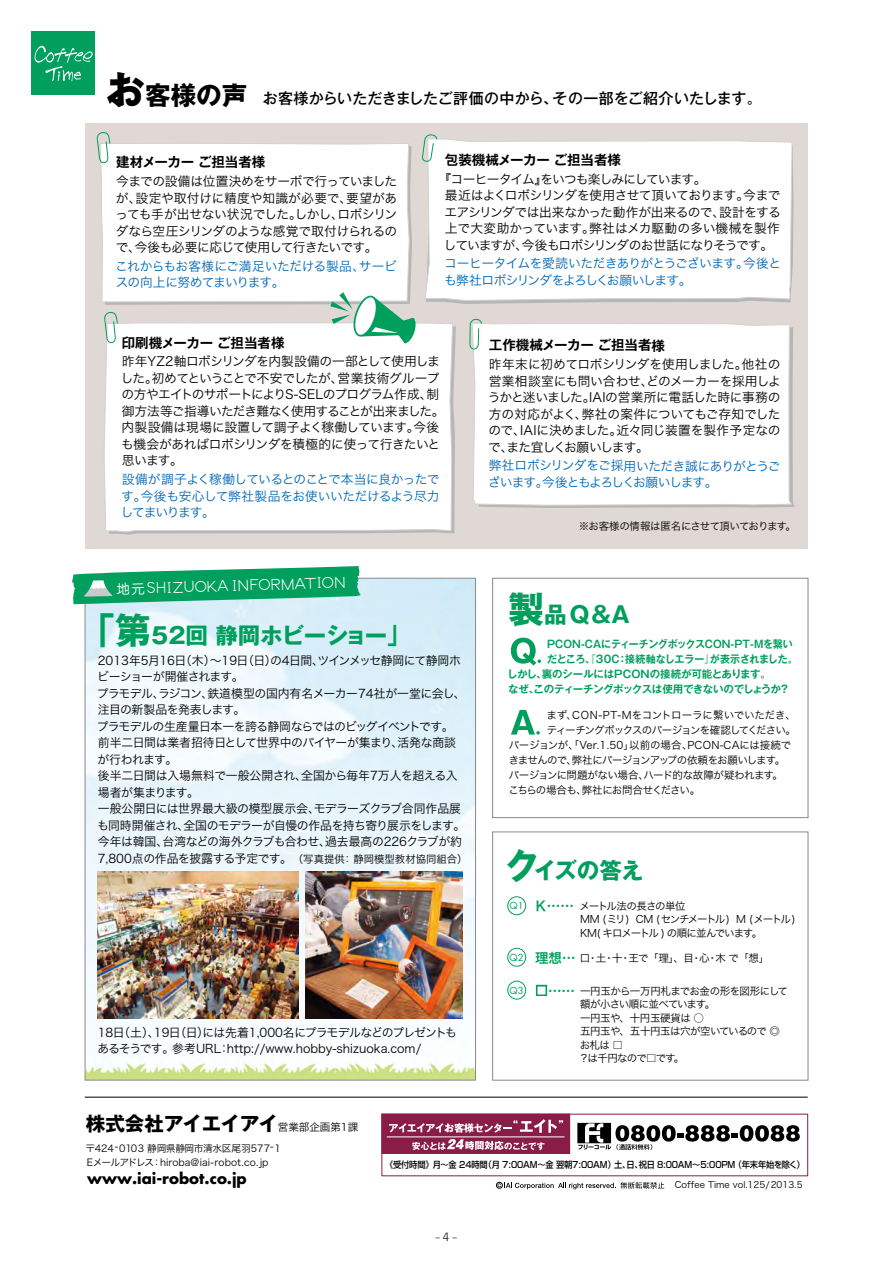
<style>
.page{position:relative;width:893px;height:1263px;background:#fff}
.page>*{position:absolute;margin:0;border:0;box-sizing:border-box;transform-origin:0 0}
.t1{font:700 22.5px "Gothic MB101 Pr 5";letter-spacing:-.005em;color:#009f5d}
.t2{font:700 19.5px "Gothic MB101 Pr 5";letter-spacing:-.03em;color:#000}
.t3{font:500 15px "Gothic MB101 Pr 5";letter-spacing:.015em;color:#000}
.t4{font:700 15px "Futura";color:#000}
.t5{font:700 13.5px "Gothic MB101 Pr 5 De";color:#000}
.t6{font:13.5px "MOG Block";color:#fff}
.t7{font:12.75px/16.5px "Hira Kaku Pro W3";letter-spacing:-.045em;color:#000}
.t8{font:12.75px/16.5px "Hira Kaku Pro W3";letter-spacing:-.05em;color:#0068b7}
.t9{font:12.75px/16.5px "Hira Kaku Pro W3";letter-spacing:-.07em;color:#0068b7}
.t10{font:12px/16.5px "Hira Kaku Pro W3";letter-spacing:-.035em;color:#000}
.t11{font:12px/16.5px "Hira Kaku Pro W3";color:#000}
.t12{font:10.5px/13.5px "Hira Kaku Pro W3";letter-spacing:-.055em;color:#000}
.t13{font:10.5px "Hira Kaku Pro W3";letter-spacing:-.01em;color:#000}
.t14{font:10.5px/13.5px "Hira Kaku Pro W3";letter-spacing:-.11em;color:#000}
.t15{font:700 10.5px "Gothic MB101 Pr 5 De";letter-spacing:-.015em;color:#009f5d;scale:.95 1}
.t16{font:700 10.5px "Gothic MB101 Pr 5 De";letter-spacing:-.045em;color:#009f5d}
.t17{font:10.5px "Hira Kaku Pro W3";letter-spacing:-.075em;color:#000}
.t18{font:700 10.5px "Gothic MB101 Pr 5 De";letter-spacing:-.015em;color:#009f5d}
.t19{font:10.5px "Hira Kaku Pro W3";letter-spacing:-.09em;color:#000}
.t20{font:300 10.5px "Shin M Go Pro";color:#000}
.t21{font:9.75px/14.1px "Hira Kaku Pro W3";color:#000}
.t22{font:9px "Hira Kaku Pro W3";color:#000}
.t23{font:500 8.85px "Shin Go Pro";letter-spacing:-.02em;color:#000;scale:.93 1}
.s1{font-weight:700;font-size:39px}
.s2{font-weight:700;font-size:25.5px}
.s3{font-family:"Jun 201 Pro"}
.s4{font-size:36px}
.s5{font-size:10.5px}
.s6{font-family:"Hira Kaku Pro W3";font-weight:400;font-size:10.5px}
.s7{font-family:"Futura";font-size:9.45px;color:#009f5d}
.s8{font-family:"Hira Kaku Pro W6";font-size:13.5px;color:#009f5d}
</style>
<div class="page">
<div style="left:85px;top:123px;width:723px;height:425px;background:#dfd8d4"></div>
<div style="left:32px;top:32px;width:63px;height:63px;background:#009f5d"></div>
<svg style="left:34px;top:45px;width:59px;height:36px"></svg>
<img style="left:87px;top:580px;width:387px;height:498px">
<hr style="left:85px;top:1097px;width:723px;height:1px;background:#000">
<svg style="left:498px;top:1182px;width:166px;height:7px"></svg>
<div style="left:496px;top:1182px;width:7px;height:7px;border:1px solid #000;border-radius:50%"></div>
<div style="left:382px;top:1114px;width:188px;height:39px;background:#8a1d47"></div>
<div style="left:381px;top:1114px;width:427px;height:62px;border:1px solid #8a1d47"></div>
<hr style="left:387px;top:1137px;width:177px;height:1px;background:#fff">
<svg style="left:389px;top:1119px;width:174px;height:14px"></svg>
<svg style="left:412px;top:1139px;width:132px;height:11px"></svg>
<svg style="left:577px;top:1123px;width:223px;height:27px"></svg>
<img style="left:98px;top:872px;width:201px;height:146px">
<img style="left:305px;top:872px;width:157px;height:146px">
<div style="left:492px;top:831px;width:316px;height:250px;border:1px solid #898989"></div>
<div style="left:492px;top:578px;width:316px;height:240px;border:1px solid #898989"></div>
<svg style="left:72px;top:566px;width:289px;height:38px"></svg>
<svg style="left:511px;top:638px;width:30px;height:27px"></svg>
<svg style="left:511px;top:710px;width:29px;height:24px"></svg>
<div style="left:507px;top:896px;width:19px;height:19px;border:1px solid #009f5d;border-radius:50%"></div>
<div style="left:507px;top:948px;width:19px;height:18px;border:1px solid #009f5d;border-radius:50%"></div>
<div style="left:507px;top:981px;width:19px;height:18px;border:1px solid #009f5d;border-radius:50%"></div>
<svg style="left:536px;top:984px;width:11px;height:12px"></svg>
<svg style="left:479px;top:327px;width:316px;height:181px"></svg>
<div style="left:473px;top:323px;width:319px;height:183px;background:#fff"></div>
<svg style="left:109px;top:326px;width:347px;height:209px"></svg>
<div style="left:104px;top:323px;width:349px;height:209px;background:#fff"></div>
<svg style="left:426px;top:145px;width:367px;height:159px"></svg>
<div style="left:425px;top:139px;width:367px;height:162px;background:#fff"></div>
<div style="left:101px;top:143px;width:309px;height:159px;background:#fff"></div>
<svg style="left:422px;top:134px;width:16px;height:28px"></svg>
<svg style="left:469px;top:318px;width:13px;height:32px"></svg>
<svg style="left:104px;top:312px;width:14px;height:32px"></svg>
<svg style="left:96px;top:132px;width:15px;height:32px"></svg>
<svg style="left:330px;top:292px;width:88px;height:56px"></svg>
<p class="t3" style="left:106px;top:86px;width:657px"><span class="s1">お</span><span class="s2">客様の声</span> お客様からいただきましたご評価の中から、その一部をご紹介いたします。</p>
<p class="t5" style="left:116px;top:151px;width:151px">建材メーカー ご担当者様</p>
<p class="t7" style="left:115px;top:172px;width:283px;text-align:justify">今までの設備は位置決めをサーボで行っていましたが、設定や取付けに精度や知識が必要で、要望があっても手が出せない状況でした。しかし、ロボシリンダなら空圧シリンダのような感覚で取付けられるので、今後も必要に応じて使用して行きたいです。</p>
<p class="t8" style="left:115px;top:257px;width:283px">これからもお客様にご満足いただける製品、サービスの向上に努めてまいります。</p>
<p class="t5" style="left:445px;top:149px;width:178px">包装機械メーカー ご担当者様</p>
<p class="t7" style="left:444px;top:170px;width:338px;text-indent:-5px">『コーヒータイム』をいつも楽しみにしています。<br>最近はよくロボシリンダを使用させて頂いております。今までエアシリンダでは出来なかった動作が出来るので、設計をする上で大変助かっています。弊社はメカ駆動の多い機械を製作していますが、今後もロボシリンダのお世話になりそうです。</p>
<p class="t8" style="left:444px;top:254px;width:339px">コーヒータイムを愛読いただきありがとうございます。今後とも弊社ロボシリンダをよろしくお願いします。</p>
<p class="t5" style="left:122px;top:331px;width:164px">印刷機メーカー ご担当者様</p>
<p class="t7" style="left:121px;top:352px;width:325px">昨年YZ2軸ロボシリンダを内製設備の一部として使用しました。初めてということで不安でしたが、営業技術グループの方やエイトのサポートによりS-SELのプログラム作成、制御方法等ご指導いただき難なく使用することが出来ました。内製設備は現場に設置して調子よく稼働しています。今後も機会があればロボシリンダを積極的に使って行きたいと思います。</p>
<p class="t8" style="left:121px;top:470px;width:320px;text-align:justify">設備が調子よく稼働しているとのことで本当に良かったです。今後も安心して弊社製品をお使いいただけるよう尽力してまいります。</p>
<p class="t6" style="left:116px;top:581px;width:231px;rotate:-2deg"><span class="s3">地元</span>SHIZUOKA INFORMATION</p>
<h1 class="t1" style="left:79px;top:617px;width:332px"><span class="s4">「第</span>52回 静岡ホビーショー」</h1>
<p class="t10" style="left:97px;top:651px;width:372px">2013年5月16日（木）～19日（日）の4日間、ツインメッセ静岡にて静岡ホビーショーが開催されます。<br>プラモデル、ラジコン、鉄道模型の国内有名メーカー74社が一堂に会し、注目の新製品を発表します。<br>プラモデルの生産量日本一を誇る静岡ならではのビッグイベントです。前半二日間は業者招待日として世界中のバイヤーが集まり、活発な商談が行われます。<br>後半二日間は入場無料で一般公開され、全国から毎年7万人を超える入場者が集まります。<br>一般公開日には世界最大級の模型展示会、モデラーズクラブ合同作品展も同時開催され、全国のモデラーが自慢の作品を持ち寄り展示をします。今年は韓国、台湾などの海外クラブも合わせ、過去最高の226クラブが約<br>7,800点の作品を披露する予定です。 <span class="s5">（写真提供： 静岡模型教材協同組合）</span></p>
<p class="t11" style="left:97px;top:1023px;width:361px">18日（土）、19日（日）には先着1,000名にプラモデルなどのプレゼントもあるそうです。参考URL：http://www.hobby-shizuoka.com/</p>
<h2 class="t2" style="left:86px;top:1108px;width:274px">株式会社アイエイアイ<span class="s6">営業部企画第1課</span></h2>
<p class="t5" style="left:489px;top:334px;width:178px">工作機械メーカー ご担当者様</p>
<p class="t7" style="left:488px;top:355px;width:294px;text-align:justify">昨年末に初めてロボシリンダを使用しました。他社の営業相談室にも問い合わせ、どのメーカーを採用しようかと迷いました。IAIの営業所に電話した時に事務の方の対応がよく、弊社の案件についてもご存知でしたので、IAIに決めました。近々同じ装置を製作予定なので、また宜しくお願いします。</p>
<p class="t9" style="left:488px;top:457px;width:294px">弊社ロボシリンダをご採用いただき誠にありがとうございます。今後ともよろしくお願いします。</p>
<p class="t12" style="left:579px;top:518px;width:219px">※お客様の情報は匿名にさせて頂いております。</p>
<h1 class="t1" style="left:508px;top:595px;width:123px"><span class="s4">製</span>品Q&amp;A</h1>
<p class="t15" style="left:547px;top:635px;width:260px">PCON-CAにティーチングボックスCON-PT-Mを繋い</p>
<p class="t15" style="left:547px;top:650px;width:266px">だところ、『30C：接続軸なしエラー』が表示されました。</p>
<p class="t18" style="left:507px;top:665px;width:265px">しかし、裏のシールにはPCONの接続が可能とあります。</p>
<p class="t16" style="left:508px;top:680px;width:283px">なぜ、このティーチングボックスは使用できないのでしょうか？</p>
<p class="t13" style="left:546px;top:705px;width:251px">まず、CON-PT-Mをコントローラに繋いでいただき、</p>
<p class="t19" style="left:547px;top:720px;width:251px">ティーチングボックスのバージョンを確認してください。</p>
<p class="t13" style="left:509px;top:735px;width:284px">バージョンが、「Ver.1.50」以前の場合、PCON-CAには接続で</p>
<p class="t17" style="left:509px;top:750px;width:278px">きませんので、弊社にバージョンアップの依頼をお願いします。</p>
<p class="t12" style="left:509px;top:767px;width:276px">バージョンに問題がない場合、ハード的な故障が疑われます。</p>
<p class="t12" style="left:508px;top:782px;width:193px">こちらの場合も、弊社にお問合せください。</p>
<h1 class="t1" style="left:504px;top:851px;width:142px"><span class="s4">ク</span>イズの答え</h1>
<p class="t14" style="left:580px;top:898px;width:217px;text-indent:-71px"><span class="s7">Q1</span> <span class="s8">Ｋ……</span> メートル法の長さの単位<br>MM (ミリ) CM (センチメートル) M ( メートル)<br>KM( キロメートル ) の順に並んでいます。</p>
<p class="t12" style="left:509px;top:950px;width:262px"><span class="s7">Q2</span> <span class="s8">理想…</span> 口・土・十・王で「理」、目・心・木 で「想」</p>
<p class="t12" style="left:579px;top:983px;width:211px;text-indent:-69px"><span class="s7">Q3</span> <span class="s8">□……</span> 一円玉から一万円札までお金の形を図形にして額が小さい順に並べています。<br>一円玉や、十円玉硬貨は ○<br>五円玉や、五十円玉は穴が空いているので ◎お札は □<br>？は千円なので□です。</p>
<p class="t21" style="left:85px;top:1140px;width:197px">〒424-0103 静岡県静岡市清水区尾羽577-1<br>Eメールアドレス：hiroba@iai-robot.co.jp</p>
<p class="t4" style="left:87px;top:1168px;width:161px">www.iai-robot.co.jp</p>
<p class="t23" style="left:385px;top:1157px;width:453px">《受付時間》月～金 24時間（月 7:00AM～金 翌朝7:00AM）土、日、祝日 8:00AM～5:00PM （年末年始を除く）</p>
<p class="t20" style="left:435px;top:1229px;width:24px">‒4‒</p>
<p class="t22" style="left:675px;top:1177px;width:130px">Coffee Time vol.125/2013.5</p>
</div>
